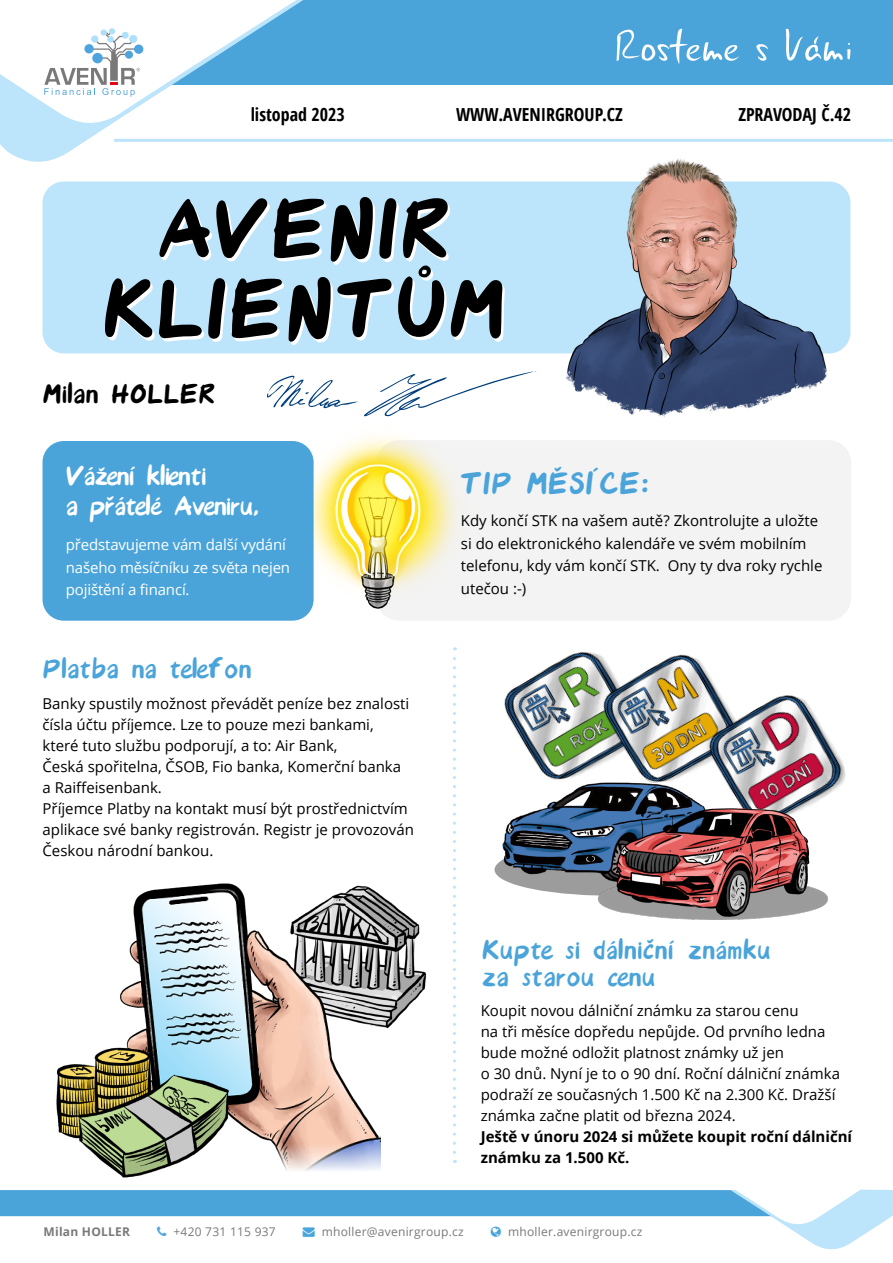
<style>
.page{position:relative;width:893px;height:1263px;background:#fff}
.page>*{position:absolute;margin:0;border:0;box-sizing:border-box;transform-origin:0 0}
.t1{font:108.6px/79.9px "Avenir Font";color:#000;text-align:center}
.t2{font:40.35px "Avenir Font";color:#4aa4da}
.t3{font:36px/27px "Avenir Font";color:#4aa4da}
.t4{font:36px/30px "Avenir Font";letter-spacing:-.03em;color:#fff}
.t5{font:36px "Avenir Font";color:#000}
.t6{font:700 condensed 18px "Open Sans";color:#000}
.t7{font:15px/21px "Open Sans";color:#000}
.t8{font:15px/22.5px "Open Sans";letter-spacing:-.01em;color:#fff}
.t9{font:700 15px/21px "Open Sans";color:#000}
.t10{font:12px "Open Sans";letter-spacing:.02em;color:#797979}
.t11{font:700 12px "Open Sans";letter-spacing:.02em;color:#797979}
.s1{color:#49a5db}
</style>
<div class="page">
<div style="left:22px;top:0;width:871px;height:85px;background:#4aa4da"></div>
<svg style="left:0;top:0;width:328px;height:162px"></svg>
<svg style="left:617px;top:29px;width:123px;height:35px"></svg>
<svg style="left:756px;top:44px;width:12px;height:17px"></svg>
<svg style="left:786px;top:29px;width:64px;height:32px"></svg>
<svg style="left:0;top:0;width:302px;height:129px"></svg>
<hr style="left:115px;top:139px;width:778px;height:3px;background:#bce4fa">
<div style="left:43px;top:182px;width:807px;height:171px;background:#bce4fa;border-radius:21px"></div>
<img style="left:381px;top:895px;width:46px;height:134px">
<div style="left:376px;top:440px;width:475px;height:181px;background:#f3f3f3;border-radius:23px"></div>
<img style="left:297px;top:436px;width:160px;height:173px">
<div style="left:43px;top:441px;width:271px;height:180px;background:#4aa4da;border-radius:21px"></div>
<svg style="left:453px;top:647px;width:3px;height:505px"></svg>
<img style="left:120px;top:883px;width:261px;height:288px">
<img style="left:56px;top:1019px;width:176px;height:159px">
<img style="left:504px;top:651px;width:85px;height:120px">
<img style="left:589px;top:652px;width:121px;height:119px">
<img style="left:693px;top:677px;width:153px;height:123px">
<svg style="left:552px;top:892px;width:37px;height:4px"></svg>
<img style="left:494px;top:771px;width:230px;height:121px">
<img style="left:589px;top:800px;width:239px;height:120px">
<img style="left:560px;top:158px;width:274px;height:260px">
<svg style="left:267px;top:370px;width:271px;height:47px"></svg>
<svg style="left:0;top:1189px;width:893px;height:61px"></svg>
<p class="t6" style="left:251px;top:101px;width:96px">listopad 2023</p>
<p class="t6" style="left:456px;top:101px;width:168px">WWW.AVENIRGROUP.CZ</p>
<p class="t6" style="left:738px;top:101px;width:114px">ZPRAVODAJ Č.42</p>
<h1 class="t1" style="left:102px;top:192px;width:405px">AVENIR<br>KLIENTŮM</h1>
<h3 class="t5" style="left:43px;top:379px;width:175px">Milan HOLLER</h3>
<h3 class="t4" style="left:66px;top:462px;width:195px">Vážení klienti<br>a přátelé Aveniru,</h3>
<p class="t8" style="left:66px;top:533px;width:226px">představujeme vám další vydání našeho měsíčníku ze světa nejen pojištění a financí.</p>
<h3 class="t3" style="left:43px;top:657px;width:211px">Platba na telefon</h3>
<p class="t7" style="left:43px;top:693px;width:373px">Banky spustily možnost převádět peníze bez znalosti čísla účtu příjemce. Lze to pouze mezi bankami,<br>které tuto službu podporují, a to: Air Bank,<br>Česká spořitelna, ČSOB, Fio banka, Komerční banka<br>a Raiffeisenbank.<br>Příjemce Platby na kontakt musí být prostřednictvím aplikace své banky registrován. Registr je provozován Českou národní bankou.</p>
<h2 class="t2" style="left:460px;top:467px;width:192px">TIP MĚSÍCE:</h2>
<p class="t7" style="left:461px;top:509px;width:363px;line-height:22.5px">Kdy končí STK na vašem autě? Zkontrolujte a uložte si do elektronického kalendáře ve svém mobilním telefonu, kdy vám končí STK. Ony ty dva roky rychle utečou :-)</p>
<h3 class="t3" style="left:482px;top:937px;width:290px">Kupte si dálniční známku za starou cenu</h3>
<p class="t7" style="left:481px;top:999px;width:361px">Koupit novou dálniční známku za starou cenu<br>na tři měsíce dopředu nepůjde. Od prvního ledna bude možné odložit platnost známky už jen<br>o 30 dnů. Nyní je to o 90 dní. Roční dálniční známka podraží ze současných 1.500 Kč na 2.300 Kč. Dražší známka začne platit od března 2024.</p>
<p class="t9" style="left:481px;top:1125px;width:373px">Ještě v únoru 2024 si můžete koupit roční dálniční známku za 1.500 Kč.</p>
<p class="t11" style="left:44px;top:1223px;width:88px">Milan HOLLER</p>
<p class="t10" style="left:174px;top:1223px;width:104px">+420 731 115 937</p>
<p class="t10" style="left:303px;top:1223px;width:162px"><span class="s1">→</span> mholler@avenirgroup.cz</p>
<p class="t10" style="left:508px;top:1223px;width:136px">mholler.avenirgroup.cz</p>
</div>
